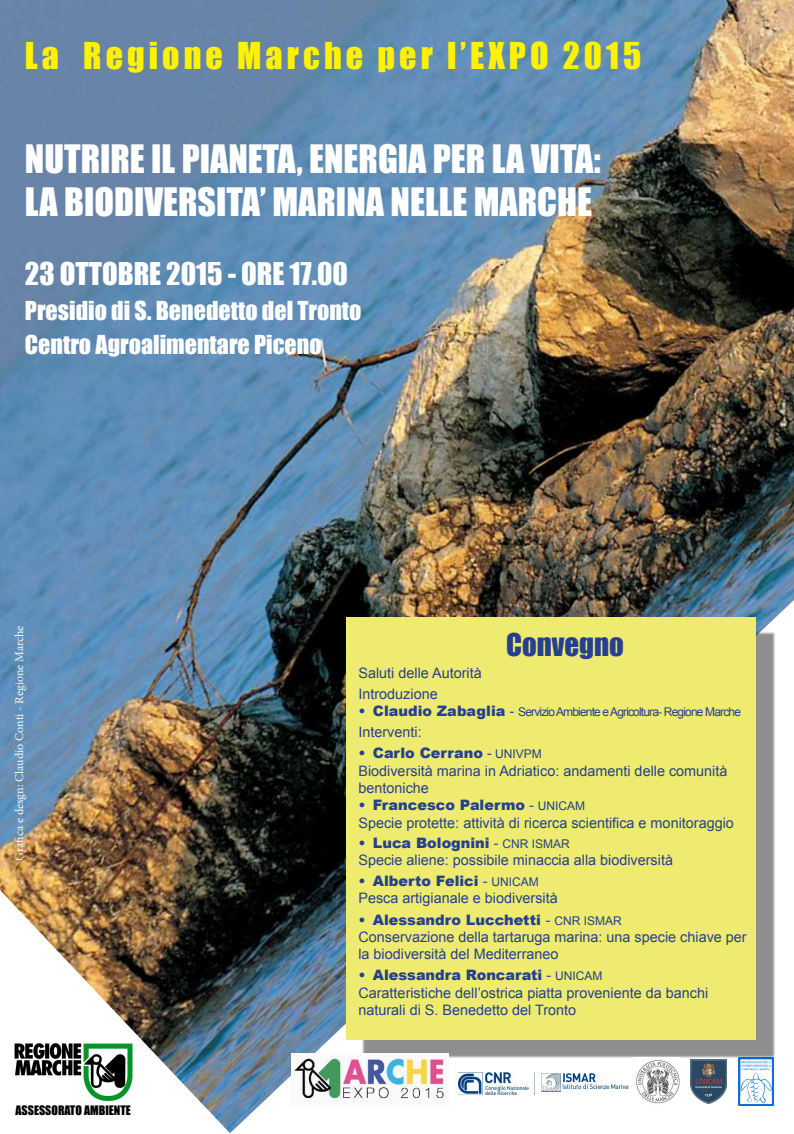
<style>
.page{position:relative;width:794px;height:1134px;background:#fff}
.page>*{position:absolute;margin:0;border:0;box-sizing:border-box;transform-origin:0 0}
.t1{font:36px/43.2px "Impact";color:#fff}
.t2{font:34px "Impact";letter-spacing:.12em;color:#fff200}
.t3{font:28.8px "Impact";color:#fff}
.t4{font:28.8px "Impact";color:#25408f}
.t5{font:24px/34.6px "Impact";color:#fff}
.t6{font:14.4px/17.3px "Arial";color:#25408f}
.t7{font:12px "Arial";letter-spacing:-.07em;color:#25408f}
.t8{font:12px "Minion Pro";color:#fbfbfb}
.t9{font:12px "Impact";color:#000}
.s1{font-weight:900;font-size:14.4px}
.s2{font-size:14.4px}
.s3{font-weight:900}
.s4{font-size:12px}
</style>
<div class="page">
<img style="left:0;top:0;width:794px;height:1133px">
<div style="left:362px;top:631px;width:413px;height:427px;background:#8e8e8e"></div>
<div style="left:347px;top:617px;width:409px;height:423px;background:#eeeb70"></div>
<img style="left:292px;top:1053px;width:157px;height:53px">
<img style="left:9px;top:1037px;width:128px;height:69px">
<img style="left:633px;top:1057px;width:47px;height:52px">
<img style="left:540px;top:1073px;width:88px;height:19px">
<h2 class="t2" style="left:25px;top:30px;width:618px">La Regione Marche per l’EXPO 2015</h2>
<h1 class="t1" style="left:25px;top:136px;width:577px">NUTRIRE IL PIANETA, ENERGIA PER LA VITA:<br>LA BIODIVERSITA’ MARINA NELLE MARCHE</h1>
<h3 class="t3" style="left:25px;top:252px;width:324px">23 OTTOBRE 2015 - ORE 17.00</h3>
<h3 class="t5" style="left:25px;top:292px;width:338px">Presidio di S. Benedetto del Tronto<br>Centro Agroalimentare Piceno</h3>
<p class="t8" style="left:11px;top:861px;width:237px;rotate:-90deg">Grafica e desgn: Claudio Conti - Regione Marche</p>
<h3 class="t4" style="left:506px;top:622px;width:119px">Convegno</h3>
<p class="t6" style="left:358px;top:662px;width:125px;line-height:21.1px">Saluti delle Autorità<br>Introduzione</p>
<p class="t7" style="left:358px;top:704px;width:384px"><span class="s1">• Claudio Zabaglia</span> <span class="s2">-</span> Servizio Ambiente e Agricoltura- Regione Marche</p>
<p class="t6" style="left:358px;top:724px;width:65px">Interventi:</p>
<p class="t6" style="left:358px;top:745px;width:370px"><span class="s3">• Carlo Cerrano</span> - <span class="s4">UNIVPM<br></span>Biodiversità marina in Adriatico: andamenti delle comunità bentoniche</p>
<p class="t6" style="left:358px;top:797px;width:377px"><span class="s3">• Francesco Palermo</span> - <span class="s4">UNICAM<br></span>Specie protette: attività di ricerca scientifica e monitoraggio</p>
<p class="t6" style="left:358px;top:834px;width:316px"><span class="s3">• Luca Bolognini</span> - <span class="s4">CNR ISMAR<br></span>Specie aliene: possibile minaccia alla biodiversità</p>
<p class="t6" style="left:358px;top:873px;width:201px"><span class="s3">• Alberto Felici</span> - <span class="s4">UNICAM<br></span>Pesca artigianale e biodiversità</p>
<p class="t6" style="left:358px;top:911px;width:390px"><span class="s3">• Alessandro Lucchetti</span> - <span class="s4">CNR ISMAR<br></span>Conservazione della tartaruga marina: una specie chiave per la biodiversità del Mediterraneo</p>
<p class="t6" style="left:358px;top:967px;width:351px"><span class="s3">• Alessandra Roncarati</span> - <span class="s4">UNICAM<br></span>Caratteristiche dell’ostrica piatta proveniente da banchi naturali di S. Benedetto del Tronto</p>
<p class="t9" style="left:16px;top:1100px;width:117px">ASSESSORATO AMBIENTE</p>
</div>
